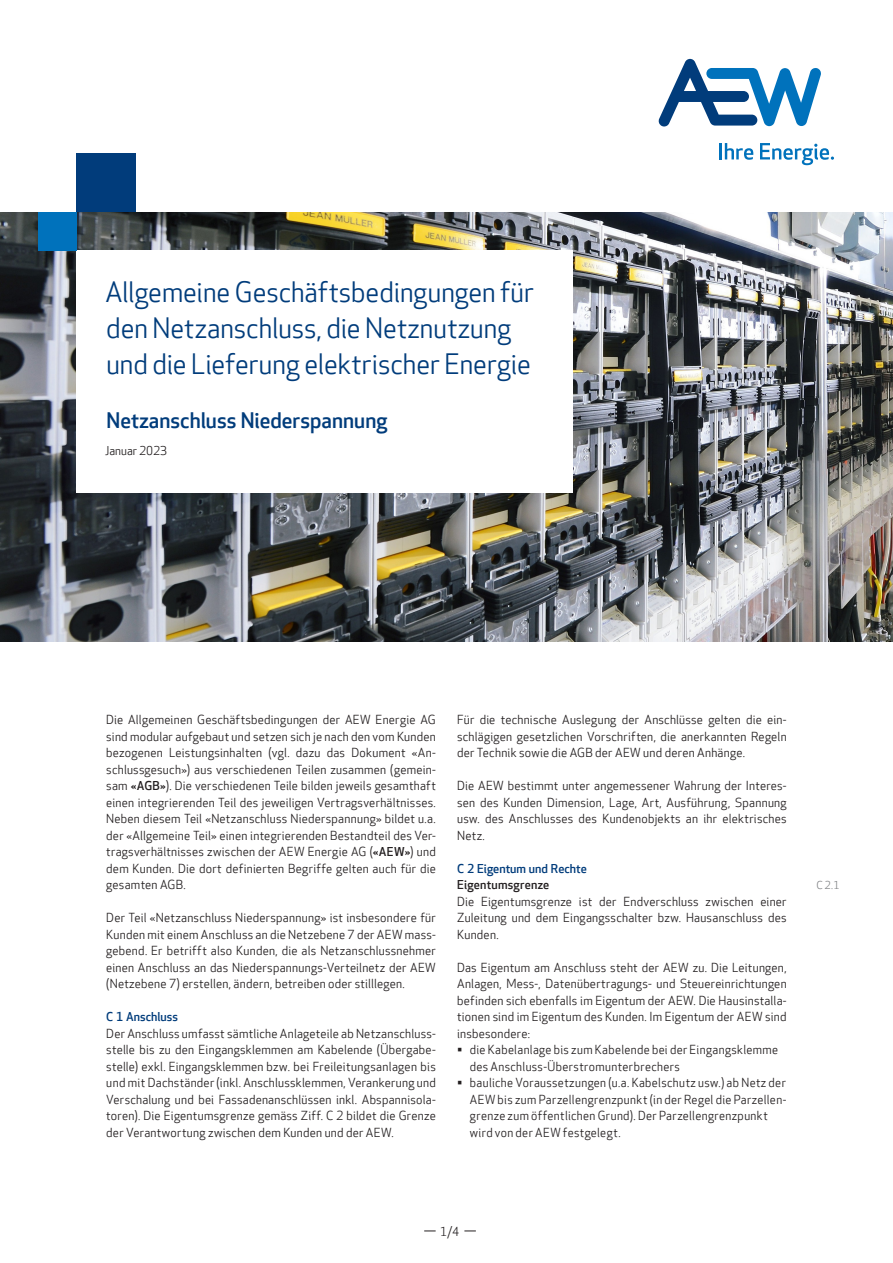
<style>
.page{position:relative;width:893px;height:1263px;background:#fff}
.page>*{position:absolute;margin:0;border:0;box-sizing:border-box;transform-origin:0 0}
.Lauftext_Apex{font:27px/36px "Apex New";color:#013c7b}
.Lauftext_Apex-2{font:500 21px "Apex New";color:#013c7b}
.Apex_Fliesstext_Bloc{font:12px/16.5px "Apex New";letter-spacing:.025em;color:#231f20;text-align:justify}
.Apex_Fliesstext_Tite{font:500 12px "Apex New";color:#013c7b}
.Apex_Fliesstext_Bloc-2{font:500 12px "Apex New";letter-spacing:.02em;color:#231f20}
.klein_7_8_Pt{font:11.7px "Apex New";color:#231f20}
.Titel_Lauftext_Apex{font:10.5px "Apex New";color:#808285}
.s1{font-weight:500}
</style>
<div class="page">
<div style="left:77px;top:153px;width:59px;height:60px;background:#013c7b"></div>
<svg style="left:464px;top:1230px;width:12px;height:1px"></svg>
<svg style="left:424px;top:1230px;width:12px;height:1px"></svg>
<hr style="left:719px;top:143px;width:3px;height:16px;background:#0072bc">
<svg style="left:725px;top:143px;width:28px;height:17px"></svg>
<svg style="left:760px;top:143px;width:74px;height:22px"></svg>
<svg style="left:659px;top:59px;width:162px;height:67px"></svg>
<img style="left:0;top:213px;width:893px;height:429px">
<div style="left:77px;top:250px;width:496px;height:243px;background:#fff"></div>
<div style="left:38px;top:213px;width:39px;height:38px;background:#0072bc"></div>
<p class="Lauftext_Apex" style="left:105px;top:275px;width:430px">Allgemeine Geschäftsbedingungen für den Netzanschluss, die Netznutzung und die Lieferung elektrischer Energie</p>
<p class="Lauftext_Apex-2" style="left:106px;top:408px;width:282px">Netzanschluss Niederspannung</p>
<p class="klein_7_8_Pt" style="left:105px;top:444px;width:64px">Januar 2023</p>
<h2 class="Lauftext_Apex-2" style="left:241px;top:408px;width:143px">Mitt lspannung</h2>
<p class="klein_7_8_Pt" style="left:106px;top:444px;width:126px">Ausgabe Dezember 2014</p>
<p class="Apex_Fliesstext_Bloc" style="left:106px;top:712px;width:331px">Die Allgemeinen Geschäftsbedingungen der AEW Energie AG sind modular aufgebaut und setzen sich je nach den vom Kunden bezogenen Leistungsinhalten (vgl. dazu das Dokument «An&shy;schlussgesuch») aus verschiedenen Teilen zusammen (gemein&shy;sam <span class="s1">«AGB»</span>). Die verschiedenen Teile bilden jeweils gesamthaft einen integrierenden Teil des jeweiligen Vertragsverhältnisses.<br>Neben diesem Teil «Netzanschluss Niederspannung» bildet u.a. der «Allgemeine Teil» einen integrierenden Bestandteil des Ver&shy;tragsverhältnisses zwischen der AEW Energie AG (<span class="s1">«AEW»</span>) und dem Kunden. Die dort definierten Begriffe gelten auch für die gesamten AGB.</p>
<p class="Apex_Fliesstext_Bloc" style="left:106px;top:910px;width:331px">Der Teil «Netzanschluss Niederspannung» ist insbesondere für Kunden mit einem Anschluss an die Netzebene 7 der AEW mass&shy;gebend. Er betrifft also Kunden, die als Netzanschlussnehmer einen Anschluss an das Niederspannungs-Verteilnetz der AEW (Netzebene 7) erstellen, ändern, betreiben oder stilllegen.</p>
<p class="Apex_Fliesstext_Tite" style="left:106px;top:1010px;width:73px">C 1 Anschluss</p>
<p class="Apex_Fliesstext_Bloc" style="left:106px;top:1025px;width:331px">Der Anschluss umfasst sämtliche Anlageteile ab Netzanschluss&shy;stelle bis zu den Eingangsklemmen am Kabelende (Übergabe&shy;stelle) exkl. Eingangsklemmen bzw. bei Freileitungsanlagen bis und mit Dachständer (inkl. Anschlussklemmen, Verankerung und Verschalung und bei Fassadenanschlüssen inkl. Abspannisola&shy;toren). Die Eigentumsgrenze gemäss Ziff. C 2 bildet die Grenze der Verantwortung zwischen dem Kunden und der AEW.</p>
<p class="Apex_Fliesstext_Bloc" style="left:457px;top:712px;width:331px">Für die technische Auslegung der Anschlüsse gelten die ein&shy;schlägigen gesetzlichen Vorschriften, die anerkannten Regeln der Technik sowie die AGB der AEW und deren Anhänge.</p>
<p class="Apex_Fliesstext_Bloc" style="left:457px;top:778px;width:331px">Die AEW bestimmt unter angemessener Wahrung der Interes&shy;sen des Kunden Dimension, Lage, Art, Ausführung, Spannung usw. des Anschlusses des Kundenobjekts an ihr elektrisches Netz.</p>
<p class="Apex_Fliesstext_Tite" style="left:457px;top:861px;width:131px">C 2 Eigentum und Rechte</p>
<p class="Apex_Fliesstext_Bloc-2" style="left:457px;top:878px;width:94px">Eigentumsgrenze</p>
<p class="Apex_Fliesstext_Bloc" style="left:457px;top:893px;width:331px">Die Eigentumsgrenze ist der Endverschluss zwischen einer Zuleitung und dem Eingangsschalter bzw. Hausanschluss des Kunden.</p>
<p class="Apex_Fliesstext_Bloc" style="left:457px;top:959px;width:331px">Das Eigentum am Anschluss steht der AEW zu. Die Leitungen, Anlagen, Mess-, Datenübertragungs- und Steuereinrichtungen befinden sich ebenfalls im Eigentum der AEW. Die Hausinstalla&shy;tionen sind im Eigentum des Kunden. Im Eigentum der AEW sind insbesondere:</p>
<p class="Apex_Fliesstext_Bloc" style="left:470px;top:1042px;width:310px;text-indent:-13px">▪ die Kabelanlage bis zum Kabelende bei der Eingangsklemme des Anschluss-Überstromunterbrechers</p>
<p class="Apex_Fliesstext_Bloc" style="left:470px;top:1075px;width:318px;text-align:left;text-indent:-13px">▪ bauliche Voraussetzungen (u.a. Kabelschutz usw.) ab Netz der AEW bis zum Parzellengrenzpunkt (in der Regel die Parzellen&shy;grenze zum öffentlichen Grund). Der Parzellengrenzpunkt wird von der AEW festgelegt.</p>
<p class="Titel_Lauftext_Apex" style="left:816px;top:879px;width:25px">C 2.1</p>
<p class="Apex_Fliesstext_Bloc" style="left:440px;top:1223px;width:21px">1/4</p>
</div>
